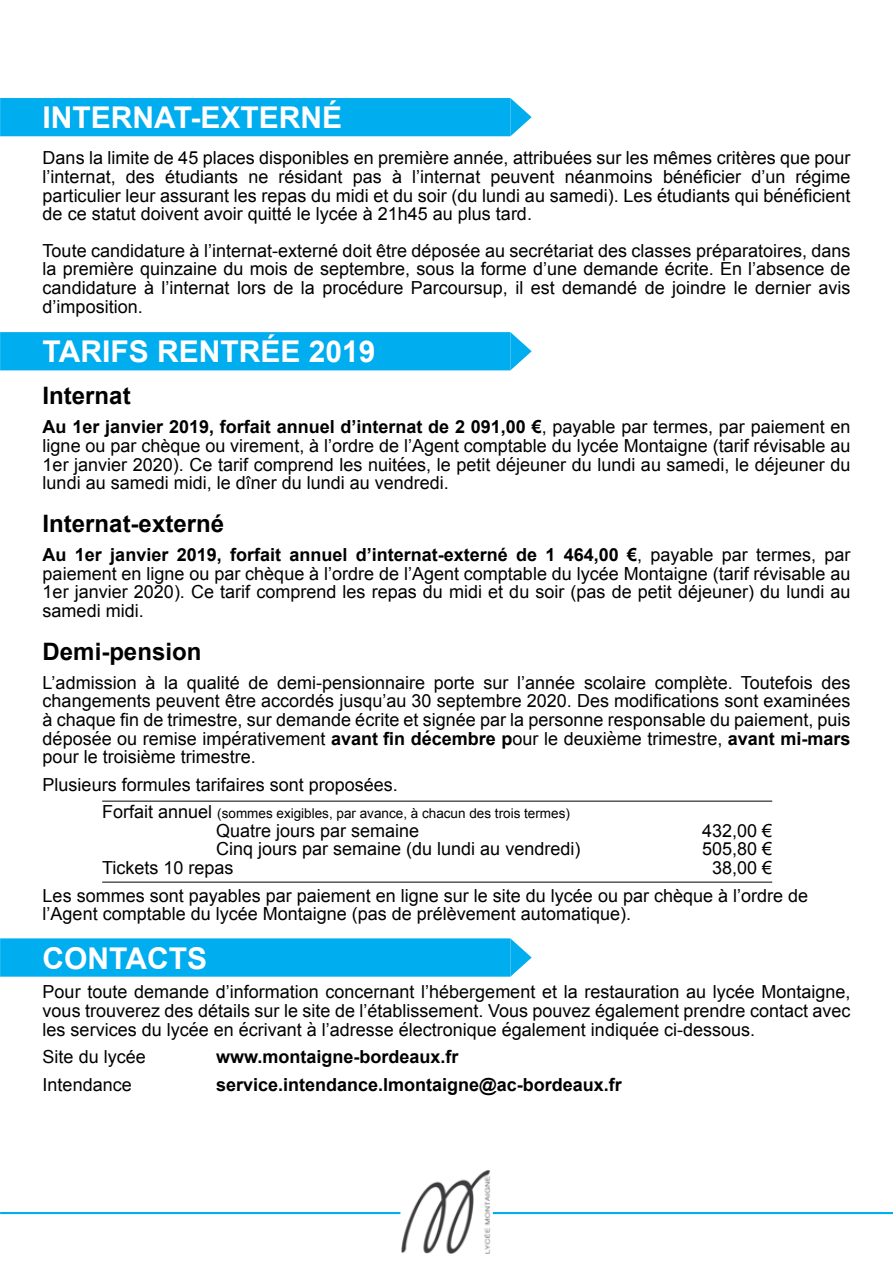
<style>
.page{position:relative;width:893px;height:1263px;background:#fff}
.page>*{position:absolute;margin:0;border:0;box-sizing:border-box;transform-origin:0 0}
.t1{font:700 30px "Arial";color:#fff}
.t2{font:700 24px "Arial";color:#000}
.t3{font:18px/18.6px "Arial";color:#000;text-align:justify}
.t4{font:700 18px "Arial";color:#000}
.t5{font:13.5px "Arial";color:#000}
.s1{font-weight:700}
.s2{font-size:18px}
</style>
<div class="page">
<div style="left:0;top:98px;width:510px;height:38px;background:#00adef"></div>
<svg style="left:510px;top:98px;width:22px;height:38px"></svg>
<div style="left:0;top:332px;width:510px;height:38px;background:#00adef"></div>
<svg style="left:510px;top:332px;width:22px;height:38px"></svg>
<div style="left:0;top:938px;width:510px;height:39px;background:#00adef"></div>
<svg style="left:510px;top:938px;width:22px;height:39px"></svg>
<svg style="left:102px;top:800px;width:671px;height:83px"></svg>
<hr style="left:0;top:1212px;width:893px;height:2px;background:#00adef">
<img style="left:400px;top:1170px;width:93px;height:84px">
<h1 class="t1" style="left:43px;top:101px;width:301px">INTERNAT-EXTERNÉ</h1>
<p class="t3" style="left:43px;top:149px;width:809px">Dans la limite de 45 places disponibles en première année, attribuées sur les mêmes critères que pour l’internat, des étudiants ne résidant pas à l’internat peuvent néanmoins bénéficier d’un régime particulier leur assurant les repas du midi et du soir (du lundi au samedi). Les étudiants qui bénéficient de ce statut doivent avoir quitté le lycée à 21h45 au plus tard.</p>
<p class="t3" style="left:43px;top:241px;width:809px">Toute candidature à l’internat-externé doit être déposée au secrétariat des classes préparatoires, dans la première quinzaine du mois de septembre, sous la forme d’une demande écrite. En l’absence de candidature à l’internat lors de la procédure Parcoursup, il est demandé de joindre le dernier avis d’imposition.</p>
<h1 class="t1" style="left:43px;top:334px;width:334px">TARIFS RENTRÉE 2019</h1>
<h2 class="t2" style="left:43px;top:383px;width:90px">Internat</h2>
<p class="t3" style="left:43px;top:418px;width:809px"><span class="s1">Au 1er janvier 2019, forfait annuel d’internat de 2 091,00 €</span>, payable par termes, par paiement en ligne ou par chèque ou virement, à l’ordre de l’Agent comptable du lycée Montaigne (tarif révisable au 1er janvier 2020). Ce tarif comprend les nuitées, le petit déjeuner du lundi au samedi, le déjeuner du lundi au samedi midi, le dı̂ner du lundi au vendredi.</p>
<h2 class="t2" style="left:43px;top:510px;width:183px">Internat-externé</h2>
<p class="t3" style="left:43px;top:545px;width:809px"><span class="s1">Au 1er janvier 2019, forfait annuel d’internat-externé de 1 464,00 €</span>, payable par termes, par paiement en ligne ou par chèque à l’ordre de l’Agent comptable du lycée Montaigne (tarif révisable au 1er janvier 2020). Ce tarif comprend les repas du midi et du soir (pas de petit déjeuner) du lundi au samedi midi.</p>
<h2 class="t2" style="left:43px;top:638px;width:160px">Demi-pension</h2>
<p class="t3" style="left:43px;top:673px;width:809px">L’admission à la qualité de demi-pensionnaire porte sur l’année scolaire complète. Toutefois des changements peuvent être accordés jusqu’au 30 septembre 2020. Des modifications sont examinées à chaque fin de trimestre, sur demande écrite et signée par la personne responsable du paiement, puis déposée ou remise impérativement <span class="s1">avant fin décembre p</span>our le deuxième trimestre, <span class="s1">avant mi-mars </span>pour le troisième trimestre.</p>
<p class="t3" style="left:43px;top:775px;width:357px">Plusieurs formules tarifaires sont proposées.</p>
<p class="t5" style="left:102px;top:806px;width:469px"><span class="s2">Forfait annuel</span> (sommes exigibles, par avance, à chacun des trois termes)</p>
<p class="t3" style="left:216px;top:821px;width:205px">Quatre jours par semaine</p>
<p class="t3" style="left:702px;top:821px;width:72px">432,00 €</p>
<p class="t3" style="left:216px;top:840px;width:366px">Cinq jours par semaine (du lundi au vendredi)</p>
<p class="t3" style="left:702px;top:840px;width:72px">505,80 €</p>
<p class="t3" style="left:102px;top:858px;width:133px">Tickets 10 repas</p>
<p class="t3" style="left:43px;top:854px;width:767px;line-height:27.6px;text-indent:669px">38,00 €<br>Les sommes sont payables par paiement en ligne sur le site du lycée ou par chèque à l’ordre de</p>
<p class="t3" style="left:43px;top:905px;width:590px">l’Agent comptable du lycée Montaigne (pas de prélèvement automatique).</p>
<h1 class="t1" style="left:43px;top:942px;width:166px">CONTACTS</h1>
<p class="t3" style="left:43px;top:983px;width:809px">Pour toute demande d’information concernant l’hébergement et la restauration au lycée Montaigne, vous trouverez des détails sur le site de l’établissement. Vous pouvez également prendre contact avec les services du lycée en écrivant à l’adresse électronique également indiquée ci-dessous.</p>
<p class="t3" style="left:43px;top:1047px;width:105px">Site du lycée</p>
<p class="t4" style="left:216px;top:1047px;width:244px">www.montaigne-bordeaux.fr</p>
<p class="t3" style="left:43px;top:1075px;width:91px">Intendance</p>
<p class="t4" style="left:216px;top:1074px;width:407px">service.intendance.lmontaigne@ac-bordeaux.fr</p>
</div>
